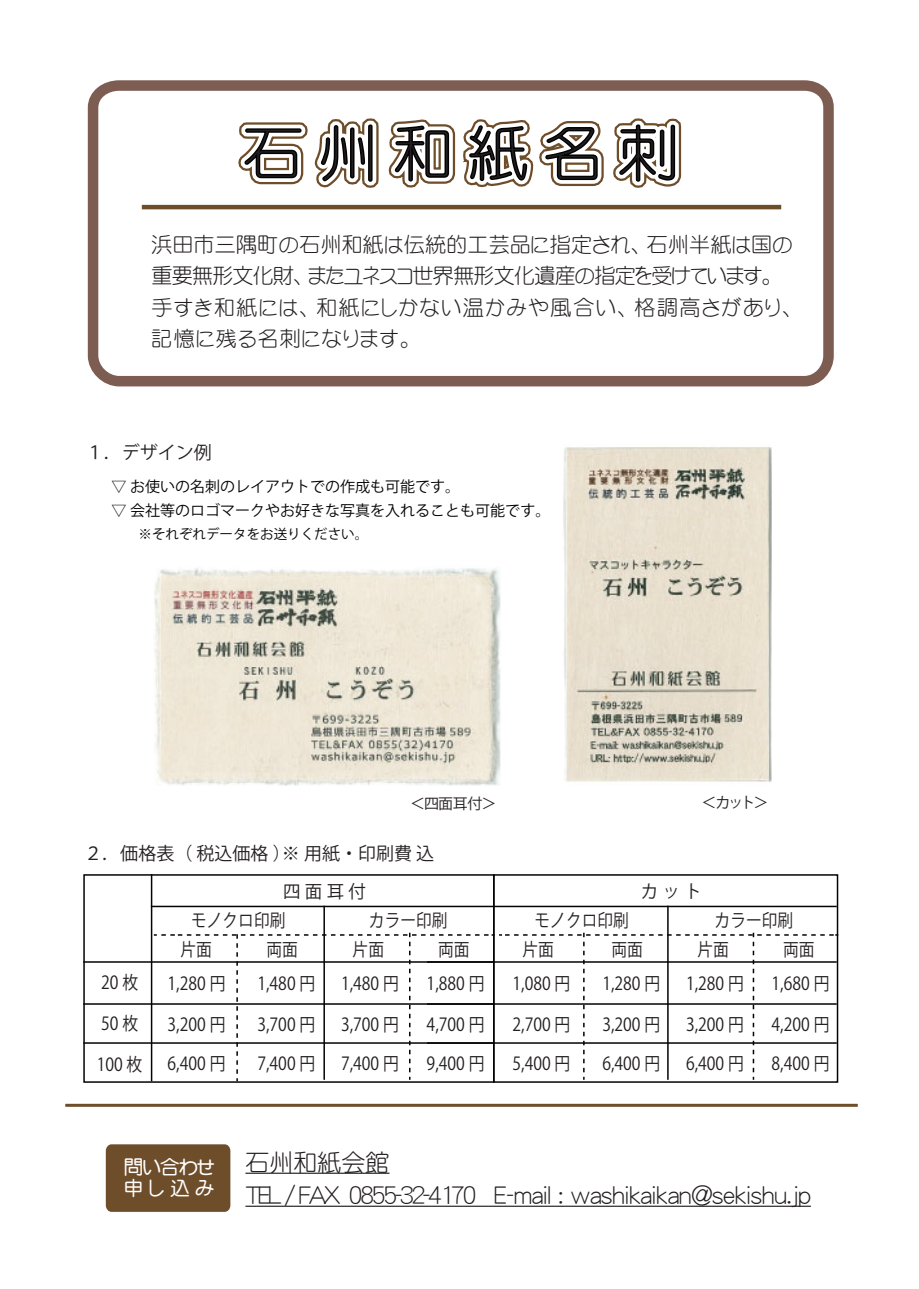
<style>
.page{position:relative;width:919px;height:1289px;background:#fff}
.page>*{position:absolute;margin:0;border:0;box-sizing:border-box;transform-origin:0 0}
.t1{font:60px "DF Maru Gothic Lt WING RKSJ H";letter-spacing:.25em;color:#231f20}
.t2{font:24px/33px "DF Maru Gothic Lt WING RKSJ H";color:#231f20}
.t3{font:21px/31.5px "DF Maru Gothic Lt WING RKSJ H";letter-spacing:.02em;color:#231f20}
.t4{font:19.5px/21px "DF Maru Gothic Bd WING RKSJ H";letter-spacing:-.03em;color:#fff}
.t5{font:18px/39px "Koz Go Pro";color:#231f20;scale:.87 1}
.t6{font:18px "Koz Go Pro";color:#231f20}
.t7{font:15px/24px "Koz Go Pro";color:#030303}
.t8{font:15px "Koz Go Pro";letter-spacing:-.055em;color:#231f20}
.t9{font:13.5px "Koz Go Pro";color:#030303}
</style>
<div class="page">
<svg style="left:87px;top:80px;width:747px;height:307px"></svg>
<hr style="left:142px;top:205px;width:639px;height:4px;background:#6e4d2a">
<hr style="left:65px;top:1103px;width:792px;height:3px;background:#6e4d2a">
<hr style="left:245px;top:1172px;width:144px;height:1px;background:#231f20">
<hr style="left:245px;top:1205px;width:565px;height:1px;background:#231f20">
<div style="left:106px;top:1144px;width:124px;height:67px;background:#6e4d2a;border-radius:6px"></div>
<div style="left:83px;top:874px;width:411px;height:208px;border:2px solid #030303"></div>
<hr style="left:151px;top:874px;width:1px;height:207px;background:#030303">
<hr style="left:83px;top:961px;width:410px;height:1px;background:#030303">
<hr style="left:83px;top:1003px;width:410px;height:1px;background:#030303">
<hr style="left:83px;top:1042px;width:410px;height:1px;background:#030303">
<hr style="left:323px;top:905px;width:2px;height:174px;background:#030303">
<div style="left:493px;top:874px;width:345px;height:208px;border:2px solid #030303"></div>
<hr style="left:667px;top:905px;width:1px;height:174px;background:#030303">
<svg style="left:154px;top:932px;width:684px;height:149px"></svg>
<hr style="left:151px;top:905px;width:685px;height:2px;background:#030303">
<img style="left:154px;top:568px;width:347px;height:218px">
<img style="left:563px;top:447px;width:209px;height:335px">
<h1 class="t1" style="left:243px;top:123px;width:436px">石州和紙名刺</h1>
<p class="t3" style="left:151px;top:228px;width:643px">浜田市三隅町の石州和紙は伝統的工芸品に指定され、石州半紙は国の重要無形文化財、またユネスコ世界無形文化遺産の指定を受けています。手すき和紙には、和紙にしかない温かみや風合い、格調高さがあり、記憶に残る名刺になります。</p>
<p class="t6" style="left:86px;top:441px;width:127px">１．デザイン例</p>
<p class="t7" style="left:112px;top:475px;width:440px">▽ お使いの名刺のレイアウトでの作成も可能です。<br>▽ 会社等のロゴマークやお好きな写真を入れることも可能です。</p>
<p class="t9" style="left:112px;top:525px;width:258px">　　※それぞれデータをお送りください。</p>
<p class="t8" style="left:410px;top:794px;width:88px">＜四面耳付＞</p>
<p class="t8" style="left:701px;top:792px;width:69px">＜カット＞</p>
<p class="t6" style="left:84px;top:841px;width:351px">２．価格表（ 税込価格 ）※ 用紙・印刷費 込</p>
<p class="t5" style="left:101px;top:963px;width:44px">20 枚</p>
<p class="t5" style="left:101px;top:1004px;width:44px">50 枚</p>
<p class="t5" style="left:97px;top:1044px;width:54px">100 枚</p>
<p class="t6" style="left:283px;top:880px;width:84px">四面耳付</p>
<p class="t6" style="left:640px;top:880px;width:62px">カット</p>
<p class="t5" style="left:191px;top:901px;width:110px">モノクロ印刷</p>
<p class="t5" style="left:369px;top:901px;width:92px">カラー印刷</p>
<p class="t5" style="left:180px;top:930px;width:38px">片面</p>
<p class="t5" style="left:266px;top:930px;width:38px">両面</p>
<p class="t5" style="left:352px;top:930px;width:38px">片面</p>
<p class="t5" style="left:438px;top:930px;width:38px">両面</p>
<p class="t5" style="left:167px;top:964px;width:68px">1,280 円</p>
<p class="t5" style="left:167px;top:1005px;width:68px">3,200 円<br>6,400 円</p>
<p class="t5" style="left:341px;top:964px;width:68px">1,480 円</p>
<p class="t5" style="left:341px;top:1005px;width:68px">3,700 円<br>7,400 円</p>
<p class="t5" style="left:257px;top:964px;width:68px">1,480 円</p>
<p class="t5" style="left:257px;top:1005px;width:68px">3,700 円<br>7,400 円</p>
<p class="t5" style="left:426px;top:964px;width:68px">1,880 円</p>
<p class="t5" style="left:426px;top:1005px;width:68px">4,700 円<br>9,400 円</p>
<p class="t5" style="left:534px;top:901px;width:110px">モノクロ印刷</p>
<p class="t5" style="left:714px;top:901px;width:92px">カラー印刷</p>
<p class="t5" style="left:522px;top:930px;width:38px">片面</p>
<p class="t5" style="left:611px;top:930px;width:38px">両面</p>
<p class="t5" style="left:697px;top:930px;width:38px">片面</p>
<p class="t5" style="left:783px;top:930px;width:38px">両面</p>
<p class="t5" style="left:512px;top:964px;width:68px">1,080 円</p>
<p class="t5" style="left:512px;top:1005px;width:68px">2,700 円<br>5,400 円</p>
<p class="t5" style="left:686px;top:964px;width:68px">1,280 円</p>
<p class="t5" style="left:686px;top:1005px;width:68px">3,200 円<br>6,400 円</p>
<p class="t5" style="left:602px;top:964px;width:68px">1,280 円</p>
<p class="t5" style="left:602px;top:1005px;width:68px">3,200 円<br>6,400 円</p>
<p class="t5" style="left:771px;top:964px;width:68px">1,680 円</p>
<p class="t5" style="left:771px;top:1005px;width:68px">4,200 円<br>8,400 円</p>
<p class="t4" style="left:124px;top:1156px;width:92px">問い合わせ申し込み</p>
<h2 class="t2" style="left:245px;top:1145px;width:567px">石州和紙会館<br>TEL / FAX 0855-32-4170　 E-mail : ｗashikaikan@sekishu.jp</h2>
</div>
